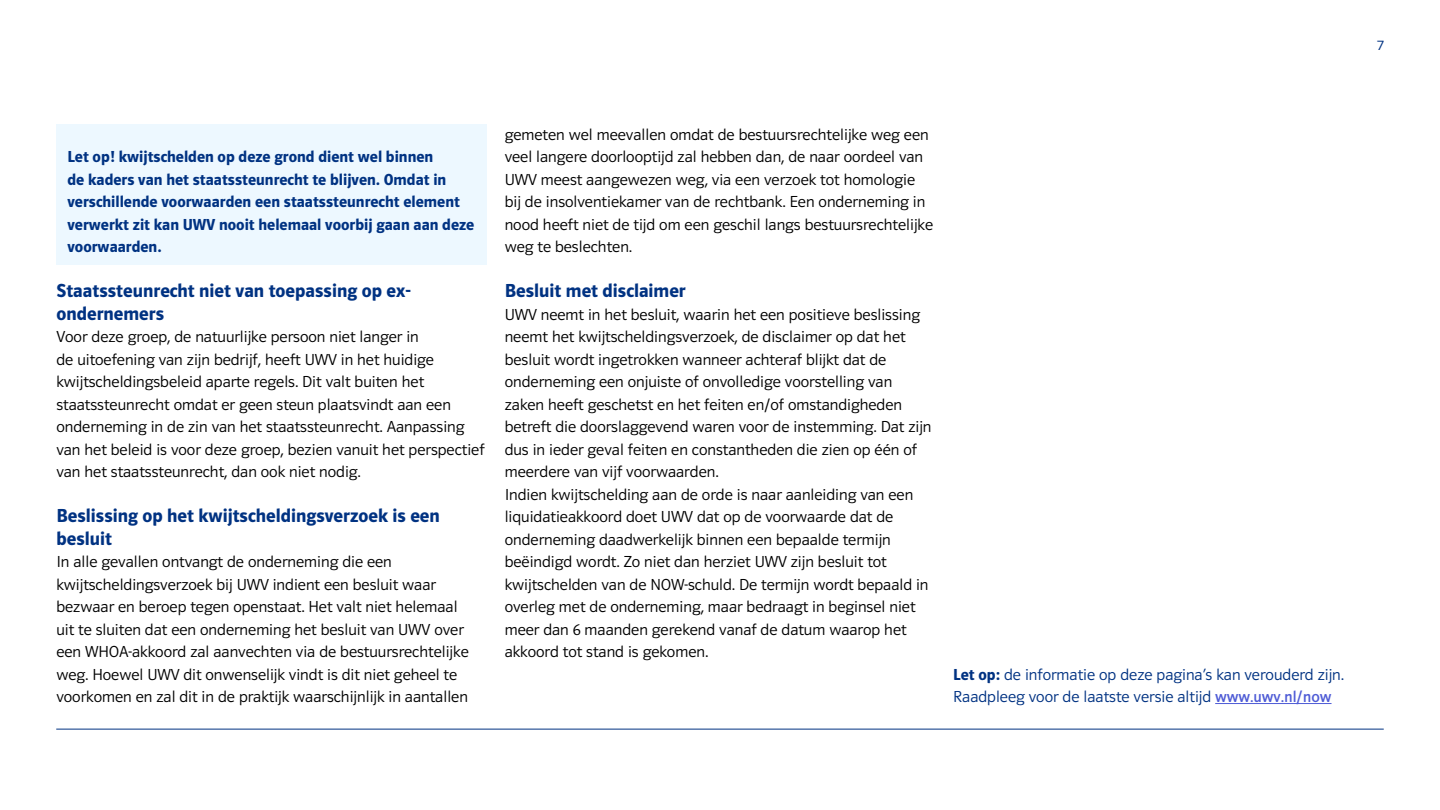
<style>
.page{position:relative;width:1440px;height:810px;background:#fff}
.page>*{position:absolute;margin:0;border:0;box-sizing:border-box;transform-origin:0 0}
.hoofdstuk_kopje{font:700 19.5px/22.5px "UWV Sans 2010";color:#003282}
.bodytekst{font:300 16.5px/22.5px "UWV Sans 2010";color:#000}
.bodytekst-2{font:700 16.5px/22.5px "UWV Sans 2010";color:#003282}
.bodytekst-3{font:300 16.5px "UWV Sans 2010";color:#003282}
.t1{font:300 15px "UWV Sans 2010";color:#003282}
.s1{font-weight:700}
.s2{font-weight:400;color:#4f5cd6}
</style>
<div class="page">
<hr style="left:56px;top:729px;width:1328px;height:1px;background:#003282">
<div style="left:56px;top:124px;width:431px;height:142px;background:#edf8ff"></div>
<hr style="left:1215px;top:703px;width:117px;height:1px;background:#4f5cd6">
<p class="bodytekst-2" style="left:68px;top:145px;width:408px">Let op! kwijtschelden op deze grond dient wel binnen<br>de kaders van het staatssteunrecht te blijven. Omdat in verschillende voorwaarden een staatssteunrecht element verwerkt zit kan UWV nooit helemaal voorbij gaan aan deze voorwaarden.</p>
<p class="hoofdstuk_kopje" style="left:56px;top:279px;width:356px">Staatssteunrecht niet van toepassing op ex&shy;ondernemers</p>
<p class="bodytekst" style="left:56px;top:325px;width:430px">Voor deze groep, de natuurlijke persoon niet langer in<br>de uitoefening van zijn bedrijf, heeft UWV in het huidige kwijtscheldingsbeleid aparte regels. Dit valt buiten het staatssteunrecht omdat er geen steun plaatsvindt aan een onderneming in de zin van het staatssteunrecht. Aanpassing van het beleid is voor deze groep, bezien vanuit het perspectief van het staatssteunrecht, dan ook niet nodig.</p>
<p class="hoofdstuk_kopje" style="left:56px;top:504px;width:385px">Beslissing op het kwijtscheldingsverzoek is een besluit</p>
<p class="bodytekst" style="left:56px;top:550px;width:414px">In alle gevallen ontvangt de onderneming die een kwijtscheldingsverzoek bij UWV indient een besluit waar bezwaar en beroep tegen openstaat. Het valt niet helemaal uit te sluiten dat een onderneming het besluit van UWV over een WHOA-akkoord zal aanvechten via de bestuursrechtelijke weg. Hoewel UWV dit onwenselijk vindt is dit niet geheel te voorkomen en zal dit in de praktijk waarschijnlijk in aantallen</p>
<p class="bodytekst" style="left:505px;top:123px;width:430px">gemeten wel meevallen omdat de bestuursrechtelijke weg een veel langere doorlooptijd zal hebben dan, de naar oordeel van UWV meest aangewezen weg, via een verzoek tot homologie bij de insolventiekamer van de rechtbank. Een onderneming in nood heeft niet de tijd om een geschil langs bestuursrechtelijke weg te beslechten.</p>
<p class="hoofdstuk_kopje" style="left:505px;top:279px;width:183px">Besluit met disclaimer</p>
<p class="bodytekst" style="left:505px;top:303px;width:428px">UWV neemt in het besluit, waarin het een positieve beslissing neemt het kwijtscheldingsverzoek, de disclaimer op dat het besluit wordt ingetrokken wanneer achteraf blijkt dat de onderneming een onjuiste of onvolledige voorstelling van zaken heeft geschetst en het feiten en/of omstandigheden betreft die doorslaggevend waren voor de instemming. Dat zijn dus in ieder geval feiten en constantheden die zien op één of meerdere van vijf voorwaarden.</p>
<p class="bodytekst" style="left:505px;top:483px;width:425px">Indien kwijtschelding aan de orde is naar aanleiding van een liquidatieakkoord doet UWV dat op de voorwaarde dat de onderneming daadwerkelijk binnen een bepaalde termijn beëindigd wordt. Zo niet dan herziet UWV zijn besluit tot kwijtschelden van de NOW-schuld. De termijn wordt bepaald in overleg met de onderneming, maar bedraagt in beginsel niet meer dan 6 maanden gerekend vanaf de datum waarop het akkoord tot stand is gekomen.</p>
<p class="bodytekst-3" style="left:953px;top:666px;width:392px"><span class="s1">Let op:</span> de informatie op deze pagina’s kan verouderd zijn.</p>
<p class="bodytekst-3" style="left:953px;top:688px;width:380px">Raadpleeg voor de laatste versie altijd <span class="s2">www.uwv.nl/now</span></p>
<p class="t1" style="left:1377px;top:37px;width:9px">7</p>
</div>
